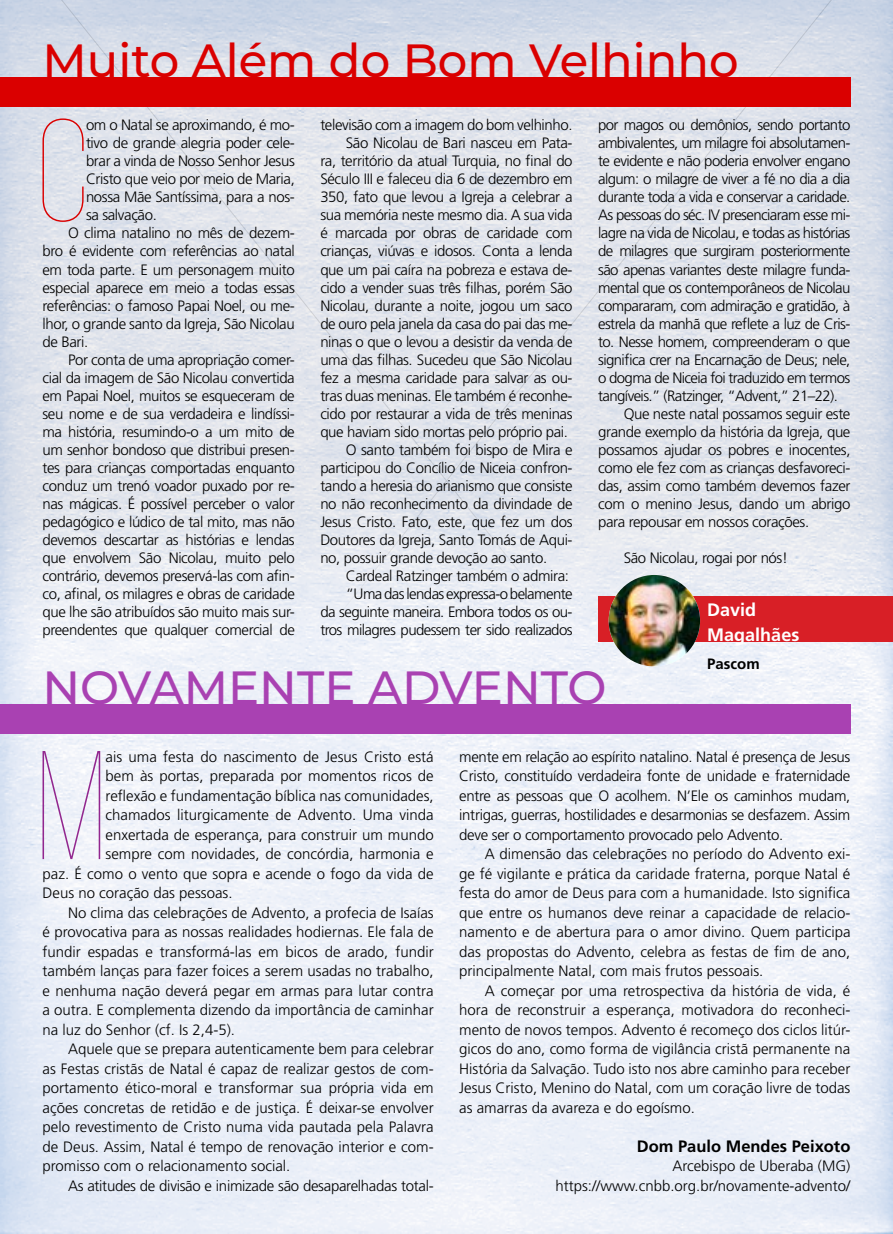
<style>
.page{position:relative;width:893px;height:1234px;background:#fff}
.page>*{position:absolute;margin:0;border:0;box-sizing:border-box;transform-origin:0 0}
.Texto{font:100 154.35px "Bebas Neue Pro";color:#92278f}
.Texto-2{font:100 143.55px "Bebas Neue Pro";color:#da0000}
.Texto-3{font:500 46.5px "Montserrat";color:#da0000}
.Texto-4{font:500 46.5px "Montserrat";color:#a941b2}
.Texto-5{font:700 18px "Frutiger LT Std";color:#fff}
.Texto-6{font:700 16.5px "Frutiger LT Std";color:#000}
.Texto-7{font:300 15px/18px "Frutiger LT Std";letter-spacing:-.02em;color:#000;text-align:justify}
.Texto-8{font:300 15px "Frutiger LT Std";color:#000}
.Texto-9{font:700 15px "Frutiger LT Std";color:#000}
</style>
<div class="page">
<img style="left:0;top:0;width:893px;height:1233px">
<div style="left:0;top:77px;width:850px;height:29px;background:#da0000"></div>
<div style="left:0;top:703px;width:850px;height:30px;background:#a941b2"></div>
<div style="left:598px;top:596px;width:295px;height:46px;background:#d81f26"></div>
<img style="left:609px;top:575px;width:91px;height:91px;border-radius:46px">
<p class="Texto-3" style="left:43px;top:28px;width:698px">Muito Além do Bom Velhinho</p>
<p class="Texto-2" style="left:35px;top:93px;width:56px">C</p>
<p class="Texto-7" style="left:86px;top:116px;width:210px">om o Natal se aproximando, é mo&shy;tivo de grande alegria poder cele&shy;brar a vinda de Nosso Senhor Jesus Cristo que veio por meio de Maria, nossa Mãe Santíssima, para a nos&shy;sa salvação.</p>
<p class="Texto-7" style="left:43px;top:224px;width:254px;text-indent:26px">O clima natalino no mês de dezem&shy;bro é evidente com referências ao natal em toda parte. E um personagem muito especial aparece em meio a todas essas referências: o famoso Papai Noel, ou me&shy;lhor, o grande santo da Igreja, São Nicolau de Bari.</p>
<p class="Texto-7" style="left:43px;top:350px;width:254px;text-indent:26px">Por conta de uma apropriação comer&shy;cial da imagem de São Nicolau convertida em Papai Noel, muitos se esqueceram de seu nome e de sua verdadeira e lindíssi&shy;ma história, resumindo-o a um mito de um senhor bondoso que distribui presen&shy;tes para crianças comportadas enquanto conduz um trenó voador puxado por re&shy;nas mágicas. É possível perceber o valor pedagógico e lúdico de tal mito, mas não devemos descartar as histórias e lendas que envolvem São Nicolau, muito pelo contrário, devemos preservá-las com afin&shy;co, afinal, os milagres e obras de caridade que lhe são atribuídos são muito mais sur&shy;preendentes que qualquer comercial de</p>
<p class="Texto-7" style="left:320px;top:116px;width:254px">televisão com a imagem do bom velhinho.</p>
<p class="Texto-7" style="left:320px;top:134px;width:254px;text-indent:26px">São Nicolau de Bari nasceu em Pata&shy;ra, território da atual Turquia, no final do Século III e faleceu dia 6 de dezembro em 350, fato que levou a Igreja a celebrar a sua memória neste mesmo dia. A sua vida é marcada por obras de caridade com crianças, viúvas e idosos. Conta a lenda que um pai caíra na pobreza e estava de&shy;cido a vender suas três filhas, porém São Nicolau, durante a noite, jogou um saco de ouro pela janela da casa do pai das me&shy;ninas o que o levou a desistir da venda de uma das filhas. Sucedeu que São Nicolau fez a mesma caridade para salvar as ou&shy;tras duas meninas. Ele também é reconhe&shy;cido por restaurar a vida de três meninas que haviam sido mortas pelo próprio pai.</p>
<p class="Texto-7" style="left:320px;top:440px;width:254px;text-indent:26px">O santo também foi bispo de Mira e participou do Concílio de Niceia confron&shy;tando a heresia do arianismo que consiste no não reconhecimento da divindade de Jesus Cristo. Fato, este, que fez um dos Doutores da Igreja, Santo Tomás de Aqui&shy;no, possuir grande devoção ao santo.</p>
<p class="Texto-7" style="left:346px;top:566px;width:225px">Cardeal Ratzinger também o admira:</p>
<p class="Texto-7" style="left:320px;top:584px;width:254px;text-indent:26px">“Uma das lendas expressa-o belamente da seguinte maneira. Embora todos os ou&shy;tros milagres pudessem ter sido realizados</p>
<p class="Texto-7" style="left:598px;top:116px;width:254px">por magos ou demônios, sendo portanto ambivalentes, um milagre foi absolutamen&shy;te evidente e não poderia envolver engano algum: o milagre de viver a fé no dia a dia durante toda a vida e conservar a caridade.<br>As pessoas do séc. IV presenciaram esse mi&shy;lagre na vida de Nicolau, e todas as histórias de milagres que surgiram posteriormente são apenas variantes deste milagre funda&shy;mental que os contemporâneos de Nicolau compararam, com admiração e gratidão, à estrela da manhã que reflete a luz de Cris&shy;to. Nesse homem, compreenderam o que significa crer na Encarnação de Deus; nele, o dogma de Niceia foi traduzido em termos tangíveis.” (Ratzinger, “Advent,” 21–22).</p>
<p class="Texto-7" style="left:598px;top:404px;width:254px;text-indent:26px">Que neste natal possamos seguir este grande exemplo da história da Igreja, que possamos ajudar os pobres e inocentes, como ele fez com as crianças desfavoreci&shy;das, assim como também devemos fazer com o menino Jesus, dando um abrigo para repousar em nossos corações.</p>
<p class="Texto-7" style="left:624px;top:548px;width:166px">São Nicolau, rogai por nós!</p>
<p class="Texto-5" style="left:707px;top:599px;width:51px">David</p>
<p class="Texto-5" style="left:707px;top:624px;width:94px">Magalhães</p>
<p class="Texto-9" style="left:707px;top:655px;width:54px">Pascom</p>
<p class="Texto-4" style="left:43px;top:655px;width:566px">NOVAMENTE ADVENTO</p>
<p class="Texto" style="left:33px;top:721px;width:78px">M</p>
<p class="Texto-8" style="left:106px;top:747px;width:330px">ais uma festa do nascimento de Jesus Cristo está</p>
<p class="Texto-8" style="left:106px;top:767px;width:330px">bem às portas, preparada por momentos ricos de</p>
<p class="Texto-8" style="left:106px;top:786px;width:330px">reflexão e fundamentação bíblica nas comunidades,</p>
<p class="Texto-8" style="left:106px;top:806px;width:330px">chamados liturgicamente de Advento. Uma vinda</p>
<p class="Texto-8" style="left:106px;top:825px;width:330px">enxertada de esperança, para construir um mundo</p>
<p class="Texto-8" style="left:106px;top:845px;width:330px">sempre com novidades, de concórdia, harmonia e</p>
<p class="Texto-8" style="left:43px;top:864px;width:393px">paz. É como o vento que sopra e acende o fogo da vida de</p>
<p class="Texto-8" style="left:43px;top:884px;width:192px">Deus no coração das pessoas.</p>
<p class="Texto-7" style="left:43px;top:902px;width:393px;line-height:19.5px;text-indent:26px">No clima das celebrações de Advento, a profecia de Isaías é provocativa para as nossas realidades hodiernas. Ele fala de fundir espadas e transformá-las em bicos de arado, fundir também lanças para fazer foices a serem usadas no trabalho, e nenhuma nação deverá pegar em armas para lutar contra a outra. E complementa dizendo da importância de caminhar na luz do Senhor (cf. Is 2,4-5).</p>
<p class="Texto-7" style="left:43px;top:1039px;width:393px;line-height:19.5px;text-indent:26px">Aquele que se prepara autenticamente bem para celebrar as Festas cristãs de Natal é capaz de realizar gestos de com&shy;portamento ético-moral e transformar sua própria vida em ações concretas de retidão e de justiça. É deixar-se envolver pelo revestimento de Cristo numa vida pautada pela Palavra de Deus. Assim, Natal é tempo de renovação interior e com&shy;promisso com o relacionamento social.</p>
<p class="Texto-7" style="left:68px;top:1176px;width:367px">As atitudes de divisão e inimizade são desaparelhadas total-</p>
<p class="Texto-7" style="left:459px;top:746px;width:393px;line-height:19.5px">mente em relação ao espírito natalino. Natal é presença de Jesus Cristo, constituído verdadeira fonte de unidade e fraternidade entre as pessoas que O acolhem. N’Ele os caminhos mudam, intrigas, guerras, hostilidades e desarmonias se desfazem. Assim deve ser o comportamento provocado pelo Advento.</p>
<p class="Texto-7" style="left:459px;top:844px;width:393px;line-height:19.5px;text-indent:26px">A dimensão das celebrações no período do Advento exi&shy;ge fé vigilante e prática da caridade fraterna, porque Natal é festa do amor de Deus para com a humanidade. Isto significa que entre os humanos deve reinar a capacidade de relacio&shy;namento e de abertura para o amor divino. Quem participa das propostas do Advento, celebra as festas de fim de ano, principalmente Natal, com mais frutos pessoais.</p>
<p class="Texto-7" style="left:459px;top:980px;width:393px;line-height:19.5px;text-indent:26px">A começar por uma retrospectiva da história de vida, é hora de reconstruir a esperança, motivadora do reconheci&shy;mento de novos tempos. Advento é recomeço dos ciclos litúr&shy;gicos do ano, como forma de vigilância cristã permanente na História da Salvação. Tudo isto nos abre caminho para receber Jesus Cristo, Menino do Natal, com um coração livre de todas as amarras da avareza e do egoísmo.</p>
<p class="Texto-6" style="left:637px;top:1136px;width:215px">Dom Paulo Mendes Peixoto</p>
<p class="Texto-8" style="left:672px;top:1157px;width:180px">Arcebispo de Uberaba (MG)</p>
<p class="Texto-8" style="left:555px;top:1176px;width:297px">https://www.cnbb.org.br/novamente-advento/</p>
</div>
